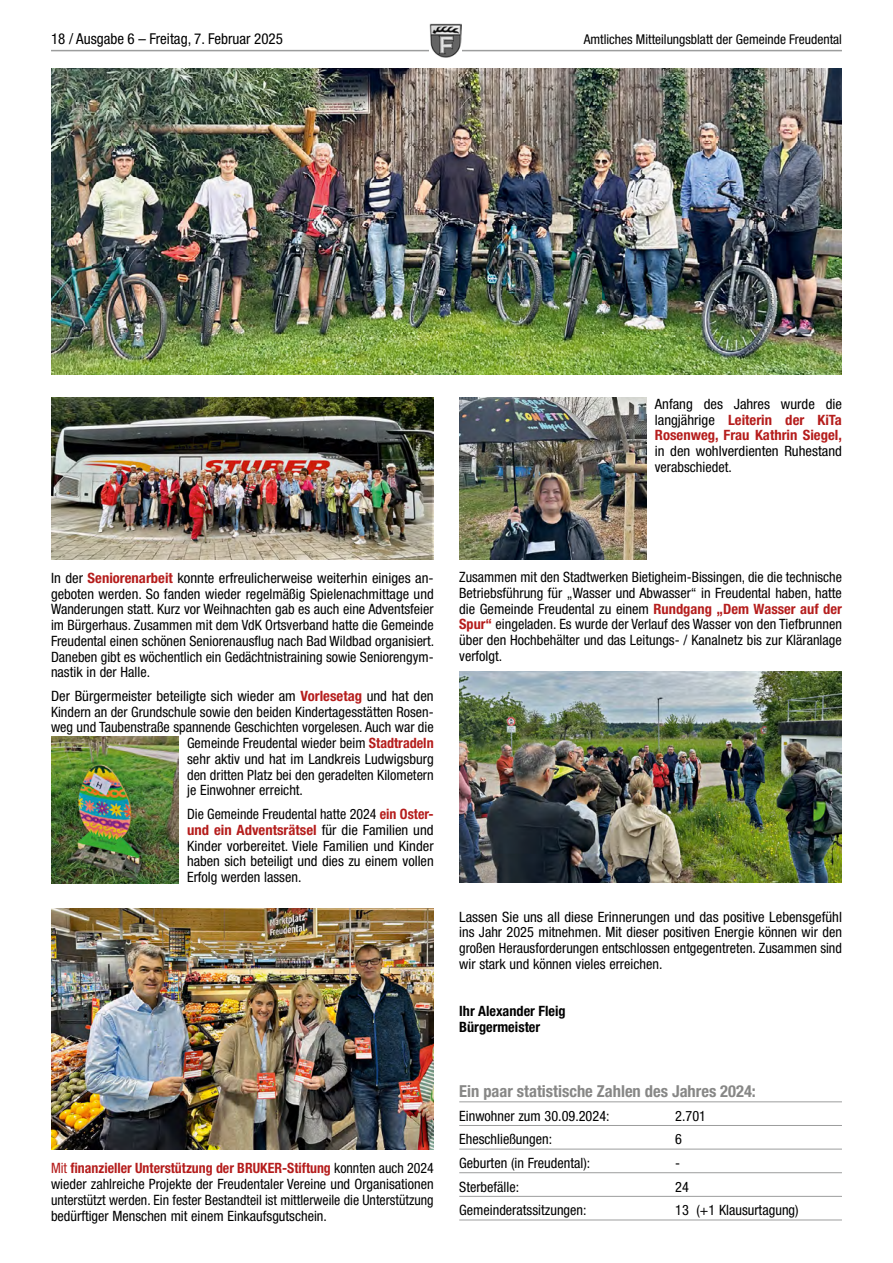
<style>
.page{position:relative;width:893px;height:1263px;background:#fff}
.page>*{position:absolute;margin:0;border:0;box-sizing:border-box;transform-origin:0 0}
.FR_Headline{font:700 condensed 16.5px "Helvetica Neue LT Std";color:#878786}
.t1{font:condensed 15px "Helvetica Neue LT Std";color:#000}
.FR_Blocksatz_mit_Absatz{font:condensed 14.25px/15.8px "Helvetica Neue LT Std";color:#000;text-align:justify}
.FR_Blocksatz_OHNE_Absatz{font:700 condensed 14.25px "Helvetica Neue LT Std";color:#000}
.t2{font:condensed 13.5px "Helvetica Neue LT Std";color:#000}
.s1{font-weight:700;color:#b51d1c}
.s2{color:#b51d1c}
</style>
<div class="page">
<hr style="left:51px;top:50px;width:791px;height:1px;background:#9c9d9d">
<img style="left:430px;top:23px;width:32px;height:34px">
<img style="left:51px;top:398px;width:383px;height:161px">
<img style="left:51px;top:908px;width:383px;height:242px">
<img style="left:51px;top:737px;width:128px;height:147px">
<hr style="left:459px;top:1101px;width:383px;height:1px;background:#9c9d9d">
<hr style="left:459px;top:1125px;width:383px;height:1px;background:#9c9d9d">
<hr style="left:459px;top:1149px;width:383px;height:1px;background:#9c9d9d">
<hr style="left:459px;top:1172px;width:383px;height:1px;background:#9c9d9d">
<hr style="left:459px;top:1196px;width:383px;height:1px;background:#9c9d9d">
<hr style="left:459px;top:1219px;width:383px;height:1px;background:#9c9d9d">
<img style="left:459px;top:672px;width:383px;height:210px">
<img style="left:51px;top:68px;width:791px;height:306px">
<img style="left:459px;top:398px;width:187px;height:161px">
<p class="t1" style="left:51px;top:30px;width:233px">18 / Ausgabe 6 – Freitag, 7. Februar 2025</p>
<p class="t2" style="left:584px;top:31px;width:260px">Amtliches Mitteilungsblatt der Gemeinde Freudental</p>
<p class="FR_Blocksatz_mit_Absatz" style="left:655px;top:396px;width:189px">Anfang des Jahres wurde die langjährige <span class="s1">Leiterin der KiTa Rosenweg, Frau Kathrin Siegel, </span>in den wohlverdienten Ruhestand verabschiedet.</p>
<p class="FR_Blocksatz_mit_Absatz" style="left:51px;top:570px;width:385px">In der <span class="s1">Seniorenarbeit</span> konnte erfreulicherweise weiterhin einiges an&shy;geboten werden. So fanden wieder regelmäßig Spielenachmittage und Wanderungen statt. Kurz vor Weihnachten gab es auch eine Adventsfeier im Bürgerhaus. Zusammen mit dem VdK Ortsverband hatte die Gemeinde Freudental einen schönen Seniorenausflug nach Bad Wildbad organisiert.<br>Daneben gibt es wöchentlich ein Gedächtnistraining sowie Seniorengym&shy;nastik in der Halle.</p>
<p class="FR_Blocksatz_mit_Absatz" style="left:51px;top:688px;width:384px">Der Bürgermeister beteiligte sich wieder am <span class="s1">Vorlesetag</span> und hat den</p>
<p class="FR_Blocksatz_mit_Absatz" style="left:51px;top:704px;width:384px">Kindern an der Grundschule sowie den beiden Kindertagesstätten Rosen-</p>
<p class="FR_Blocksatz_mit_Absatz" style="left:51px;top:719px;width:384px">weg und Taubenstraße spannende Geschichten vorgelesen. Auch war die</p>
<p class="FR_Blocksatz_mit_Absatz" style="left:187px;top:735px;width:248px">Gemeinde Freudental wieder beim <span class="s1">Stadtradeln</span></p>
<p class="FR_Blocksatz_mit_Absatz" style="left:187px;top:751px;width:248px">sehr aktiv und hat im Landkreis Ludwigsburg</p>
<p class="FR_Blocksatz_mit_Absatz" style="left:187px;top:767px;width:248px">den dritten Platz bei den geradelten Kilometern</p>
<p class="FR_Blocksatz_mit_Absatz" style="left:187px;top:782px;width:117px">je Einwohner erreicht.</p>
<p class="FR_Blocksatz_mit_Absatz" style="left:187px;top:806px;width:248px">Die Gemeinde Freudental hatte 2024 <span class="s1">ein Oster&shy;und ein Adventsrätsel</span> für die Familien und Kinder vorbereitet. Viele Familien und Kinder haben sich beteiligt und dies zu einem vollen Erfolg werden lassen.</p>
<p class="FR_Blocksatz_mit_Absatz" style="left:51px;top:1160px;width:384px"><span class="s2">Mit</span> <span class="s1">finanzieller Unterstützung der BRUKER-Stiftung</span> konnten auch 2024 wieder zahlreiche Projekte der Freudentaler Vereine und Organisationen unterstützt werden. Ein fester Bestandteil ist mittlerweile die Unterstützung bedürftiger Menschen mit einem Einkaufsgutschein.</p>
<p class="FR_Blocksatz_mit_Absatz" style="left:459px;top:569px;width:384px">Zusammen mit den Stadtwerken Bietigheim-Bissingen, die die technische Betriebsführung für „Wasser und Abwasser“ in Freudental haben, hatte die Gemeinde Freudental zu einem <span class="s1">Rundgang „Dem Wasser auf der Spur“</span> eingeladen. Es wurde der Verlauf des Wasser von den Tiefbrunnen über den Hochbehälter und das Leitungs- / Kanalnetz bis zur Kläranlage verfolgt.</p>
<p class="FR_Blocksatz_mit_Absatz" style="left:459px;top:909px;width:384px">Lassen Sie uns all diese Erinnerungen und das positive Lebensgefühl ins Jahr 2025 mitnehmen. Mit dieser positiven Energie können wir den großen Herausforderungen entschlossen entgegentreten. Zusammen sind wir stark und können vieles erreichen.</p>
<p class="FR_Blocksatz_OHNE_Absatz" style="left:459px;top:1002px;width:108px">Ihr Alexander Fleig</p>
<p class="FR_Blocksatz_OHNE_Absatz" style="left:459px;top:1018px;width:82px">Bürgermeister</p>
<p class="FR_Headline" style="left:459px;top:1081px;width:298px">Ein paar statistische Zahlen des Jahres 2024:</p>
<p class="FR_Blocksatz_mit_Absatz" style="left:459px;top:1108px;width:152px">Einwohner zum 30.09.2024:</p>
<p class="FR_Blocksatz_mit_Absatz" style="left:675px;top:1108px;width:32px">2.701</p>
<p class="FR_Blocksatz_mit_Absatz" style="left:459px;top:1131px;width:94px">Eheschließungen:</p>
<p class="FR_Blocksatz_mit_Absatz" style="left:675px;top:1131px;width:8px">6</p>
<p class="FR_Blocksatz_mit_Absatz" style="left:459px;top:1155px;width:132px">Geburten (in Freudental):</p>
<p class="FR_Blocksatz_mit_Absatz" style="left:675px;top:1155px;width:7px">-</p>
<p class="FR_Blocksatz_mit_Absatz" style="left:459px;top:1179px;width:61px">Sterbefälle:</p>
<p class="FR_Blocksatz_mit_Absatz" style="left:675px;top:1179px;width:15px">24</p>
<p class="FR_Blocksatz_mit_Absatz" style="left:459px;top:1202px;width:129px">Gemeinderatssitzungen:</p>
<p class="FR_Blocksatz_mit_Absatz" style="left:675px;top:1202px;width:125px">13 (+1 Klausurtagung)</p>
</div>
